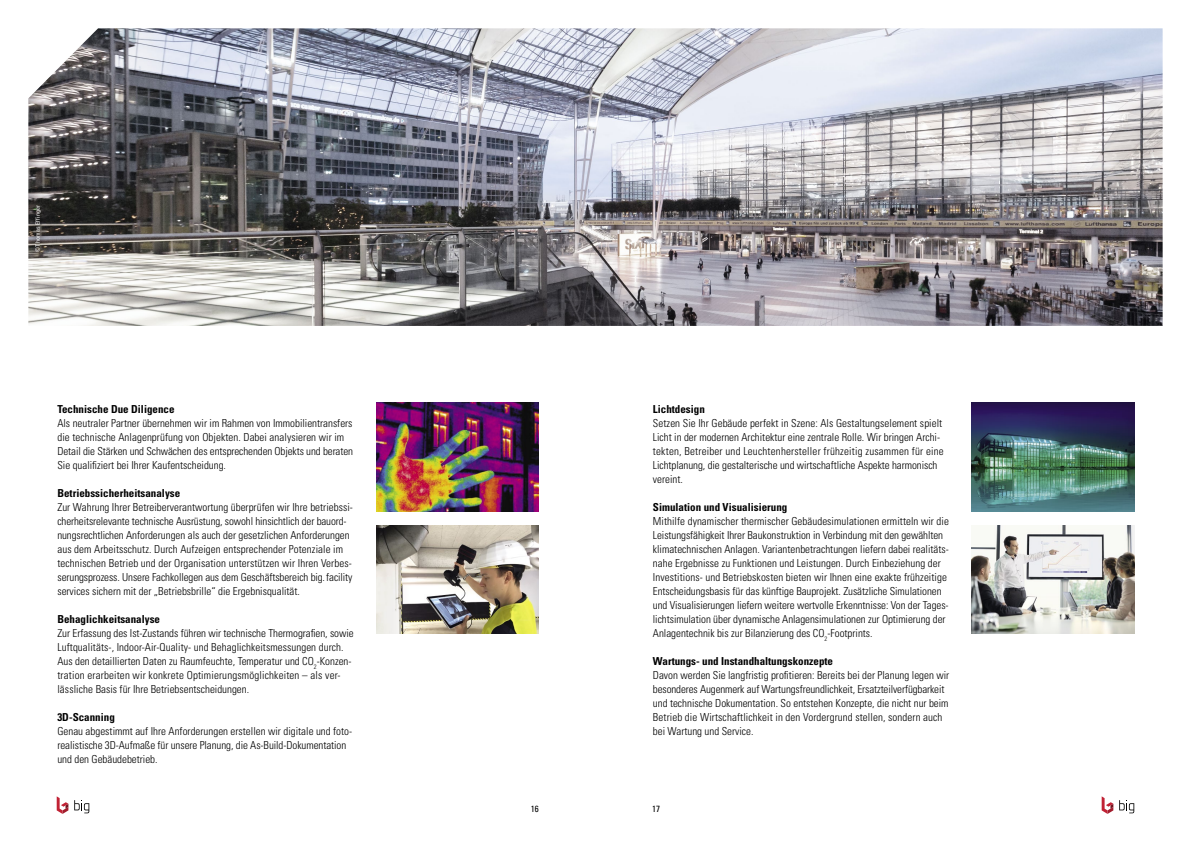
<style>
.page{position:relative;width:1191px;height:842px;background:#fff}
.page>*{position:absolute;margin:0;border:0;box-sizing:border-box;transform-origin:0 0}
.t1{font:300 condensed 11px/14px "Univers LT Std";color:#000}
.t2{font:700 condensed 11px "Univers LT Std";color:#000}
.t3{font:condensed 9px "Univers LT Std";color:#000}
.t4{font:condensed 6px "Univers LT Std";letter-spacing:.03em;color:#fff}
</style>
<div class="page">
<img style="left:376px;top:403px;width:163px;height:108px">
<img style="left:972px;top:525px;width:162px;height:109px">
<img style="left:376px;top:525px;width:163px;height:109px">
<img style="left:28px;top:28px;width:1134px;height:298px">
<img style="left:972px;top:403px;width:162px;height:109px">
<svg style="left:29px;top:199px;width:18px;height:59px"></svg>
<svg style="left:1119px;top:800px;width:15px;height:13px"></svg>
<svg style="left:1101px;top:796px;width:12px;height:18px"></svg>
<svg style="left:74px;top:800px;width:15px;height:13px"></svg>
<svg style="left:57px;top:796px;width:11px;height:18px"></svg>
<p class="t4" style="left:34px;top:252px;width:49px;rotate:-90deg">©Thomas Effinger</p>
<p class="t2" style="left:57px;top:403px;width:119px">Technische Due Diligence</p>
<p class="t1" style="left:57px;top:416px;width:297px">Als neutraler Partner übernehmen wir im Rahmen von Immobilientransfers die technische Anlagenprüfung von Objekten. Dabei analysieren wir im Detail die Stärken und Schwächen des entsprechenden Objekts und beraten Sie qualifiziert bei Ihrer Kaufentscheidung.</p>
<p class="t2" style="left:57px;top:487px;width:124px">Betriebssicherheitsanalyse</p>
<p class="t1" style="left:57px;top:500px;width:297px">Zur Wahrung Ihrer Betreiberverantwortung überprüfen wir Ihre betriebssi&shy;cherheitsrelevante technische Ausrüstung, sowohl hinsichtlich der bauord&shy;nungsrechtlichen Anforderungen als auch der gesetzlichen Anforderungen aus dem Arbeitsschutz. Durch Aufzeigen entsprechender Potenziale im technischen Betrieb und der Organisation unterstützen wir Ihren Verbes&shy;serungsprozess. Unsere Fachkollegen aus dem Geschäftsbereich big.facility services sichern mit der „Betriebsbrille“ die Ergebnisqualität.</p>
<p class="t2" style="left:57px;top:613px;width:104px">Behaglichkeitsanalyse</p>
<p class="t1" style="left:57px;top:627px;width:298px">Zur Erfassung des Ist-Zustands führen wir technische Thermografien, sowie Luftqualitäts-, Indoor-Air-Quality- und Behaglichkeitsmessungen durch.<br>Aus den detaillierten Daten zu Raumfeuchte, Temperatur und CO<sub>2</sub>-Konzen&shy;tration erarbeiten wir konkrete Optimierungsmöglichkeiten – als ver&shy;lässliche Basis für Ihre Betriebsentscheidungen.</p>
<p class="t2" style="left:57px;top:711px;width:59px">3D-Scanning</p>
<p class="t1" style="left:57px;top:724px;width:296px">Genau abgestimmt auf Ihre Anforderungen erstellen wir digitale und foto&shy;realistische 3D-Aufmaße für unsere Planung, die As-Build-Dokumentation und den Gebäudebetrieb.</p>
<p class="t2" style="left:653px;top:403px;width:53px">Lichtdesign</p>
<p class="t1" style="left:653px;top:416px;width:292px">Setzen Sie Ihr Gebäude perfekt in Szene: Als Gestaltungselement spielt Licht in der modernen Architektur eine zentrale Rolle. Wir bringen Archi&shy;tekten, Betreiber und Leuchtenhersteller frühzeitig zusammen für eine Lichtplanung, die gestalterische und wirtschaftliche Aspekte harmonisch vereint.</p>
<p class="t2" style="left:653px;top:501px;width:136px">Simulation und Visualisierung</p>
<p class="t1" style="left:653px;top:515px;width:297px">Mithilfe dynamischer thermischer Gebäudesimulationen ermitteln wir die Leistungsfähigkeit Ihrer Baukonstruktion in Verbindung mit den gewählten klimatechnischen Anlagen. Variantenbetrachtungen liefern dabei realitäts&shy;nahe Ergebnisse zu Funktionen und Leistungen. Durch Einbeziehung der Investitions- und Betriebskosten bieten wir Ihnen eine exakte frühzeitige Entscheidungsbasis für das künftige Bauprojekt. Zusätzliche Simulationen und Visualisierungen liefern weitere wertvolle Erkenntnisse: Von der Tages&shy;lichtsimulation über dynamische Anlagensimulationen zur Optimierung der Anlagentechnik bis zur Bilanzierung des CO<sub>2</sub>-Footprints.</p>
<p class="t2" style="left:653px;top:655px;width:182px">Wartungs- und Instandhaltungskonzepte</p>
<p class="t1" style="left:653px;top:668px;width:298px">Davon werden Sie langfristig profitieren: Bereits bei der Planung legen wir besonderes Augenmerk auf Wartungsfreundlichkeit, Ersatzteilverfügbarkeit und technische Dokumentation. So entstehen Konzepte, die nicht nur beim Betrieb die Wirtschaftlichkeit in den Vordergrund stellen, sondern auch bei Wartung und Service.</p>
<p class="t3" style="left:531px;top:803px;width:10px">16</p>
<p class="t3" style="left:652px;top:803px;width:10px">17</p>
</div>
